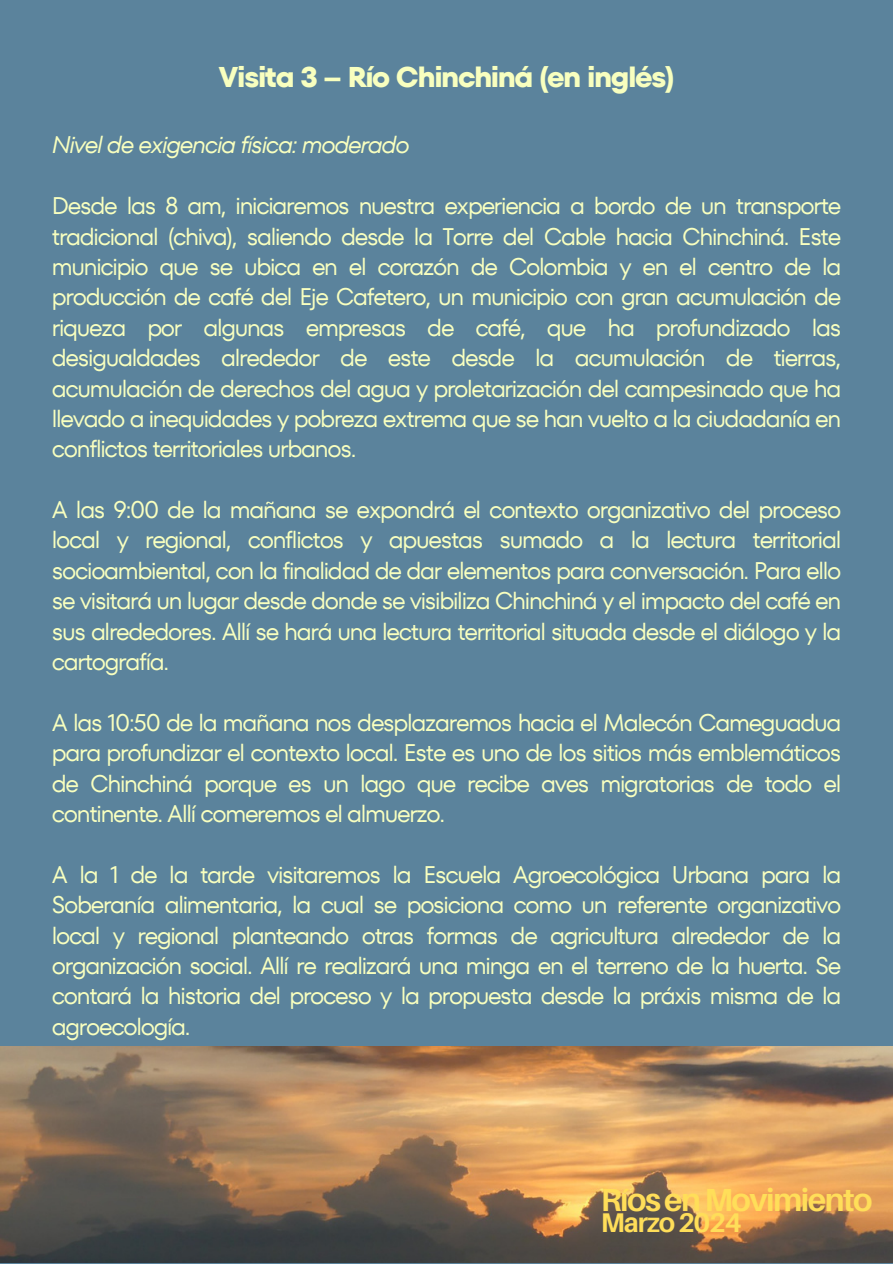
<style>
.page{position:relative;width:893px;height:1264px;background:#fff}
.page>*{position:absolute;margin:0;border:0;box-sizing:border-box;transform-origin:0 0}
.t1{font:700 31.95px "Aileron";letter-spacing:-.045em;color:#ffde59}
.t2{font:700 28.5px "TT Fors";letter-spacing:-.055em;color:#f8ffbf}
.t3{font:700 27px "Aileron";letter-spacing:-.045em;color:#ffde59}
.t4{font:24px/30.3px "TT Fors";letter-spacing:-.055em;color:#f8ffbf;text-align:justify}
.t5{font:italic 24px "TT Fors";letter-spacing:-.055em;color:#f8ffbf}
</style>
<div class="page">
<div style="left:0;top:0;width:892px;height:1263px;background:#5b839c"></div>
<img style="left:0;top:1046px;width:892px;height:216px">
<p class="t2" style="left:218px;top:57px;width:457px">Visita 3 – Río Chinchiná (en inglés)</p>
<p class="t5" style="left:52px;top:128px;width:359px">Nivel de exigencia física: moderado</p>
<p class="t4" style="left:52px;top:191px;width:790px">Desde las 8 am, iniciaremos nuestra experiencia a bordo de un transporte tradicional (chiva), saliendo desde la Torre del Cable hacia Chinchiná. Este municipio que se ubica en el corazón de Colombia y en el centro de la producción de café del Eje Cafetero, un municipio con gran acumulación de riqueza por algunas empresas de café, que ha profundizado las desigualdades alrededor de este desde la acumulación de tierras, acumulación de derechos del agua y proletarización del campesinado que ha llevado a inequidades y pobreza extrema que se han vuelto a la ciudadanía en conflictos territoriales urbanos.</p>
<p class="t4" style="left:52px;top:494px;width:790px">A las 9:00 de la mañana se expondrá el contexto organizativo del proceso local y regional, conflictos y apuestas sumado a la lectura territorial socioambiental, con la finalidad de dar elementos para conversación. Para ello se visitará un lugar desde donde se visibiliza Chinchiná y el impacto del café en sus alrededores. Allí se hará una lectura territorial situada desde el diálogo y la cartografía.</p>
<p class="t4" style="left:52px;top:707px;width:790px">A las 10:50 de la mañana nos desplazaremos hacia el Malecón Cameguadua para profundizar el contexto local. Este es uno de los sitios más emblemáticos de Chinchiná porque es un lago que recibe aves migratorias de todo el continente. Allí comeremos el almuerzo.</p>
<h1 class="t4" style="left:52px;top:859px;width:790px">A la 1 de la tarde visitaremos la Escuela Agroecológica Urbana para la Soberanía alimentaria, la cual se posiciona como un referente organizativo local y regional planteando otras formas de agricultura alrededor de la organización social. Allí re realizará una minga en el terreno de la huerta. Se contará la historia del proceso y la propuesta desde la práxis misma de la agroecología.</h1>
<p class="t1" style="left:601px;top:1179px;width:273px">RíosenMovimiento</p>
<p class="t3" style="left:601px;top:1205px;width:142px">Marzo2024</p>
</div>
